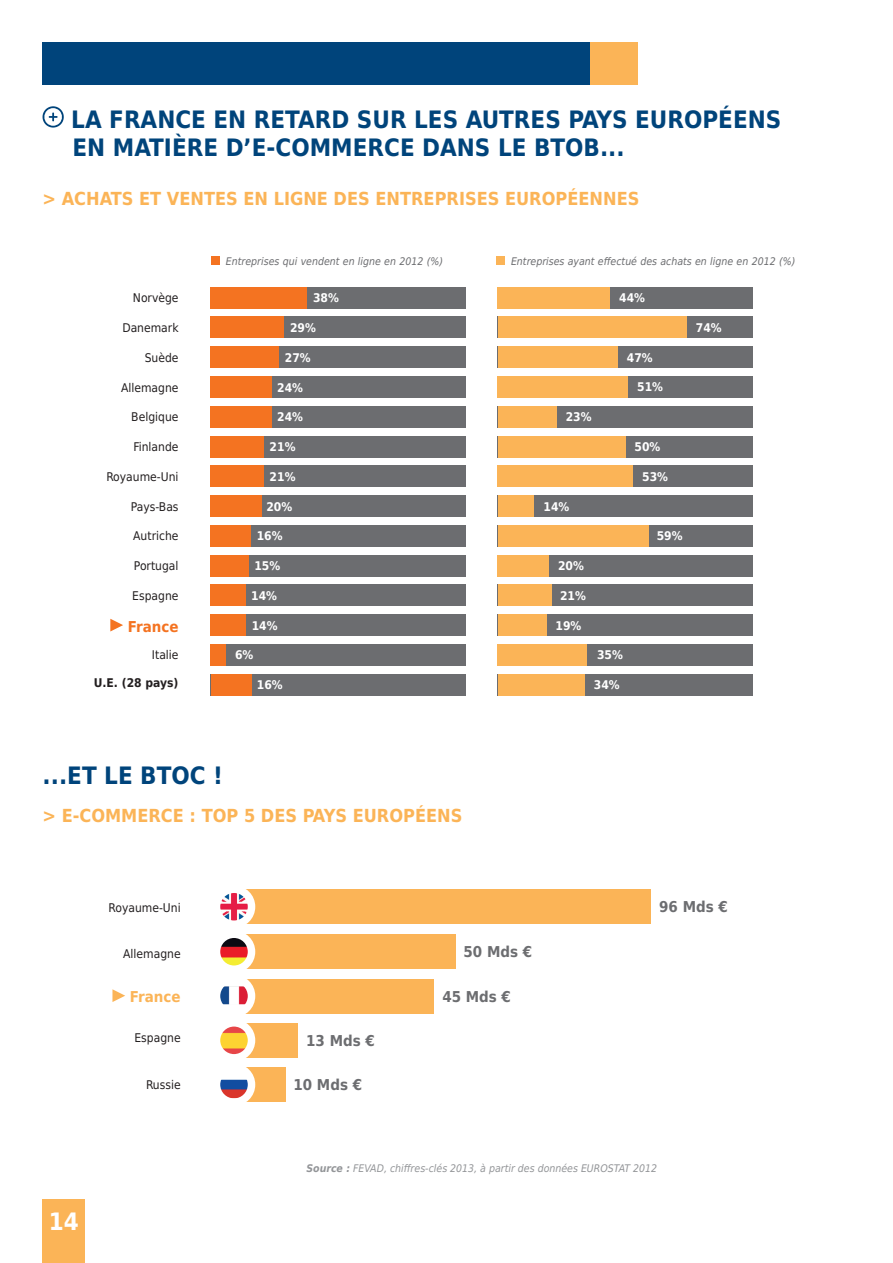
<style>
.page{position:relative;width:893px;height:1263px;background:#fff}
.page>*{position:absolute;margin:0;border:0;box-sizing:border-box;transform-origin:0 0}
.t1{font:700 24px/28.8px "DejaVu Sans Condensed";color:#00447b}
.t2{font:700 24px "DejaVu Sans Condensed";color:#fff}
.t3{font:700 18px "DejaVu Sans Condensed";color:#fbb457}
.t4{font:700 15px "DejaVu Sans Condensed";color:#6c6d70}
.t5{font:700 15px "DejaVu Sans Condensed";color:#fbb457}
.t6{font:700 15px "DejaVu Sans Condensed";color:#f47321}
.t7{font:12px "DejaVu Sans Condensed";color:#231f20}
.t8{font:700 12px "DejaVu Sans Condensed";color:#fff}
.t9{font:700 12px "DejaVu Sans Condensed";color:#231f20}
.t10{font:italic 10.5px "DejaVu Sans Condensed";color:#6c6d70}
.t11{font:italic 10.5px "DejaVu Sans Condensed";color:#939598}
.s1{font-weight:700}
</style>
<div class="page">
<div style="left:243px;top:890px;width:408px;height:34px;background:#fbb457"></div>
<img style="left:216px;top:889px;width:35px;height:35px;border-radius:18px">
<div style="left:213px;top:885px;width:42px;height:43px;border:8px solid #fff;border-radius:50%"></div>
<div style="left:43px;top:1199px;width:42px;height:64px;background:#fbb457"></div>
<svg style="left:42px;top:106px;width:22px;height:22px"></svg>
<div style="left:210px;top:287px;width:256px;height:21px;background:#6c6d70"></div>
<svg style="left:112px;top:989px;width:13px;height:13px"></svg>
<div style="left:243px;top:935px;width:212px;height:34px;background:#fbb457"></div>
<div style="left:243px;top:979px;width:191px;height:34px;background:#fbb457"></div>
<div style="left:243px;top:1023px;width:55px;height:34px;background:#fbb457"></div>
<div style="left:243px;top:1067px;width:42px;height:35px;background:#fbb457"></div>
<div style="left:211px;top:256px;width:8px;height:9px;background:#f47321"></div>
<div style="left:496px;top:256px;width:8px;height:9px;background:#fbb457"></div>
<div style="left:43px;top:43px;width:547px;height:42px;background:#00447b"></div>
<div style="left:590px;top:43px;width:48px;height:42px;background:#fbb457"></div>
<img style="left:222px;top:939px;width:29px;height:28px">
<div style="left:213px;top:930px;width:42px;height:43px;border:8px solid #fff;border-radius:50%"></div>
<img style="left:222px;top:1072px;width:24px;height:25px">
<div style="left:213px;top:1063px;width:42px;height:43px;border:8px solid #fff;border-radius:50%"></div>
<img style="left:222px;top:1025px;width:29px;height:30px">
<div style="left:213px;top:1019px;width:42px;height:42px;border:8px solid #fff;border-radius:50%"></div>
<div style="left:216px;top:978px;width:35px;height:35px;background:#fff;border-radius:50%"></div>
<img style="left:222px;top:986px;width:24px;height:18px">
<div style="left:213px;top:975px;width:42px;height:42px;border:8px solid #fff;border-radius:50%"></div>
<div style="left:210px;top:317px;width:256px;height:21px;background:#6c6d70"></div>
<div style="left:210px;top:347px;width:256px;height:21px;background:#6c6d70"></div>
<div style="left:210px;top:376px;width:256px;height:22px;background:#6c6d70"></div>
<div style="left:210px;top:406px;width:256px;height:21px;background:#6c6d70"></div>
<div style="left:210px;top:436px;width:256px;height:21px;background:#6c6d70"></div>
<div style="left:210px;top:466px;width:256px;height:21px;background:#6c6d70"></div>
<div style="left:210px;top:495px;width:256px;height:22px;background:#6c6d70"></div>
<div style="left:210px;top:555px;width:256px;height:21px;background:#6c6d70"></div>
<div style="left:210px;top:525px;width:256px;height:21px;background:#6c6d70"></div>
<div style="left:210px;top:585px;width:256px;height:21px;background:#6c6d70"></div>
<div style="left:210px;top:614px;width:256px;height:22px;background:#6c6d70"></div>
<div style="left:210px;top:644px;width:256px;height:21px;background:#6c6d70"></div>
<div style="left:211px;top:674px;width:255px;height:21px;background:#6c6d70"></div>
<div style="left:210px;top:287px;width:97px;height:21px;background:#f47321"></div>
<div style="left:210px;top:317px;width:74px;height:21px;background:#f47321"></div>
<div style="left:210px;top:347px;width:69px;height:21px;background:#f47321"></div>
<div style="left:210px;top:376px;width:62px;height:22px;background:#f47321"></div>
<div style="left:210px;top:406px;width:62px;height:21px;background:#f47321"></div>
<div style="left:210px;top:436px;width:54px;height:21px;background:#f47321"></div>
<div style="left:210px;top:466px;width:54px;height:21px;background:#f47321"></div>
<div style="left:210px;top:495px;width:51px;height:22px;background:#f47321"></div>
<div style="left:210px;top:555px;width:39px;height:21px;background:#f47321"></div>
<div style="left:210px;top:525px;width:41px;height:21px;background:#f47321"></div>
<div style="left:210px;top:585px;width:36px;height:21px;background:#f47321"></div>
<div style="left:210px;top:614px;width:36px;height:22px;background:#f47321"></div>
<div style="left:210px;top:644px;width:16px;height:21px;background:#f47321"></div>
<div style="left:211px;top:674px;width:40px;height:21px;background:#f47321"></div>
<svg style="left:110px;top:619px;width:13px;height:12px"></svg>
<div style="left:498px;top:287px;width:255px;height:21px;background:#6c6d70"></div>
<div style="left:498px;top:317px;width:255px;height:21px;background:#6c6d70"></div>
<div style="left:498px;top:347px;width:255px;height:21px;background:#6c6d70"></div>
<div style="left:498px;top:376px;width:255px;height:22px;background:#6c6d70"></div>
<div style="left:498px;top:406px;width:255px;height:21px;background:#6c6d70"></div>
<div style="left:498px;top:436px;width:255px;height:21px;background:#6c6d70"></div>
<div style="left:498px;top:466px;width:255px;height:21px;background:#6c6d70"></div>
<div style="left:498px;top:495px;width:255px;height:22px;background:#6c6d70"></div>
<div style="left:498px;top:555px;width:255px;height:21px;background:#6c6d70"></div>
<div style="left:498px;top:525px;width:255px;height:21px;background:#6c6d70"></div>
<div style="left:498px;top:585px;width:255px;height:21px;background:#6c6d70"></div>
<div style="left:498px;top:614px;width:255px;height:22px;background:#6c6d70"></div>
<div style="left:498px;top:644px;width:255px;height:21px;background:#6c6d70"></div>
<div style="left:498px;top:674px;width:255px;height:21px;background:#6c6d70"></div>
<div style="left:498px;top:287px;width:112px;height:21px;background:#fbb457"></div>
<div style="left:498px;top:317px;width:189px;height:21px;background:#fbb457"></div>
<div style="left:498px;top:347px;width:120px;height:21px;background:#fbb457"></div>
<div style="left:498px;top:376px;width:130px;height:22px;background:#fbb457"></div>
<div style="left:498px;top:406px;width:58px;height:21px;background:#fbb457"></div>
<div style="left:498px;top:436px;width:127px;height:21px;background:#fbb457"></div>
<div style="left:498px;top:466px;width:135px;height:21px;background:#fbb457"></div>
<div style="left:498px;top:495px;width:35px;height:22px;background:#fbb457"></div>
<div style="left:498px;top:555px;width:51px;height:21px;background:#fbb457"></div>
<div style="left:498px;top:525px;width:150px;height:21px;background:#fbb457"></div>
<div style="left:498px;top:585px;width:53px;height:21px;background:#fbb457"></div>
<div style="left:498px;top:614px;width:48px;height:22px;background:#fbb457"></div>
<div style="left:498px;top:644px;width:89px;height:21px;background:#fbb457"></div>
<div style="left:498px;top:674px;width:87px;height:21px;background:#fbb457"></div>
<h1 class="t1" style="left:71px;top:104px;width:712px">LA FRANCE EN RETARD SUR LES AUTRES PAYS EUROPÉENS<br>EN MATIÈRE D’E-COMMERCE DANS LE BTOB...</h1>
<h2 class="t3" style="left:43px;top:184px;width:598px">&gt; ACHATS ET VENTES EN LIGNE DES ENTREPRISES EUROPÉENNES</h2>
<p class="t7" style="left:133px;top:288px;width:47px">Norvège</p>
<p class="t7" style="left:122px;top:318px;width:58px">Danemark</p>
<p class="t7" style="left:145px;top:348px;width:35px">Suède</p>
<p class="t7" style="left:121px;top:377px;width:59px">Allemagne</p>
<p class="t7" style="left:131px;top:407px;width:49px">Belgique</p>
<p class="t7" style="left:133px;top:437px;width:47px">Finlande</p>
<p class="t7" style="left:106px;top:467px;width:74px">Royaume-Uni</p>
<p class="t7" style="left:131px;top:497px;width:49px">Pays-Bas</p>
<p class="t7" style="left:133px;top:526px;width:47px">Autriche</p>
<p class="t7" style="left:134px;top:556px;width:46px">Portugal</p>
<p class="t7" style="left:132px;top:586px;width:48px">Espagne</p>
<p class="t6" style="left:128px;top:614px;width:52px">France</p>
<p class="t7" style="left:152px;top:645px;width:28px">Italie</p>
<p class="t9" style="left:94px;top:673px;width:86px">U.E. (28 pays)</p>
<p class="t10" style="left:226px;top:253px;width:219px">Entreprises qui vendent en ligne en 2012 (%)</p>
<p class="t10" style="left:511px;top:253px;width:286px">Entreprises ayant effectué des achats en ligne en 2012 (%)</p>
<p class="t8" style="left:313px;top:288px;width:27px">38%</p>
<p class="t8" style="left:290px;top:318px;width:27px">29%</p>
<p class="t8" style="left:285px;top:348px;width:27px">27%</p>
<p class="t8" style="left:277px;top:377px;width:27px">24%</p>
<p class="t8" style="left:277px;top:407px;width:27px">24%</p>
<p class="t8" style="left:270px;top:437px;width:27px">21%</p>
<p class="t8" style="left:270px;top:467px;width:27px">21%</p>
<p class="t8" style="left:266px;top:496px;width:27px">20%</p>
<p class="t8" style="left:257px;top:526px;width:27px">16%</p>
<p class="t8" style="left:254px;top:556px;width:27px">15%</p>
<p class="t8" style="left:251px;top:586px;width:27px">14%</p>
<p class="t8" style="left:252px;top:615px;width:27px">14%</p>
<p class="t8" style="left:235px;top:645px;width:20px">6%</p>
<p class="t8" style="left:257px;top:675px;width:27px">16%</p>
<p class="t8" style="left:619px;top:288px;width:27px">44%</p>
<p class="t8" style="left:566px;top:407px;width:27px">23%</p>
<p class="t8" style="left:543px;top:496px;width:27px">14%</p>
<p class="t8" style="left:558px;top:556px;width:27px">20%</p>
<p class="t8" style="left:560px;top:586px;width:27px">21%</p>
<p class="t8" style="left:555px;top:615px;width:27px">19%</p>
<p class="t8" style="left:627px;top:348px;width:27px">47%</p>
<p class="t8" style="left:637px;top:377px;width:27px">51%</p>
<p class="t8" style="left:635px;top:437px;width:27px">50%</p>
<p class="t8" style="left:642px;top:467px;width:27px">53%</p>
<p class="t8" style="left:657px;top:526px;width:27px">59%</p>
<p class="t8" style="left:597px;top:645px;width:27px">35%</p>
<p class="t8" style="left:594px;top:675px;width:27px">34%</p>
<p class="t8" style="left:696px;top:318px;width:27px">74%</p>
<h1 class="t1" style="left:43px;top:760px;width:182px">...ET LE BTOC !</h1>
<h2 class="t3" style="left:43px;top:800px;width:421px">&gt; E-COMMERCE : TOP 5 DES PAYS EUROPÉENS</h2>
<p class="t7" style="left:108px;top:898px;width:74px">Royaume-Uni</p>
<p class="t7" style="left:123px;top:944px;width:59px">Allemagne</p>
<p class="t5" style="left:130px;top:984px;width:52px">France</p>
<p class="t7" style="left:134px;top:1028px;width:48px">Espagne</p>
<p class="t7" style="left:146px;top:1075px;width:36px">Russie</p>
<p class="t4" style="left:306px;top:1028px;width:70px">13 Mds €</p>
<p class="t4" style="left:293px;top:1073px;width:70px">10 Mds €</p>
<p class="t4" style="left:464px;top:940px;width:70px">50 Mds €</p>
<p class="t4" style="left:442px;top:984px;width:70px">45 Mds €</p>
<p class="t4" style="left:659px;top:894px;width:70px">96 Mds €</p>
<h1 class="t2" style="left:49px;top:1201px;width:32px">14</h1>
<p class="t11" style="left:306px;top:1161px;width:352px"><span class="s1">Source :</span> FEVAD, chiffres-clés 2013, à partir des données EUROSTAT 2012</p>
</div>
